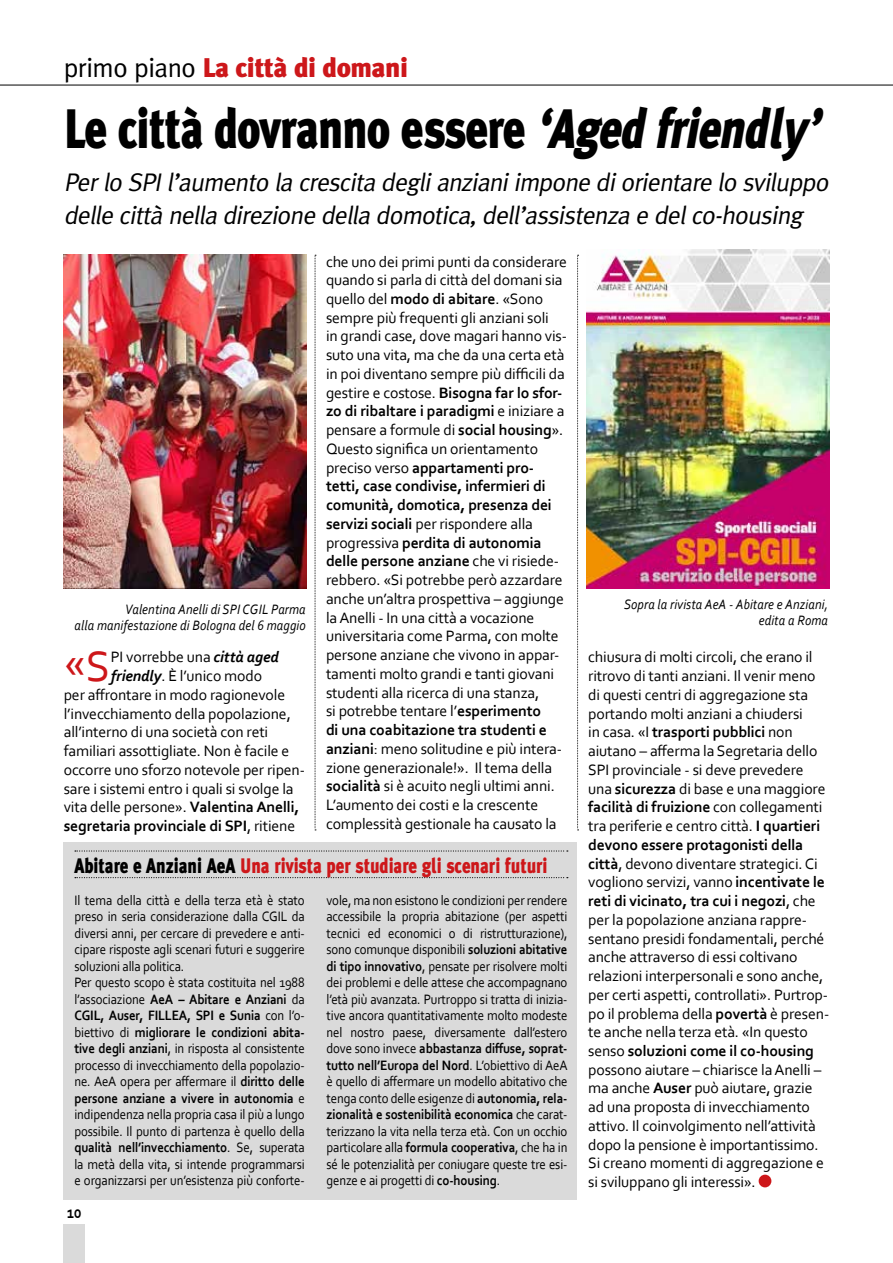
<style>
.page{position:relative;width:893px;height:1263px;background:#fff}
.page>*{position:absolute;margin:0;border:0;box-sizing:border-box;transform-origin:0 0}
.t1{font:900 55.5px "Meta Plus";letter-spacing:-.02em;color:#000;scale:.8 1}
.t2{font:44.4px "Corbel";color:#cd171a}
.t3{font:900 27px "Meta Plus";letter-spacing:-.02em;color:#cd171a}
.t4{font:italic 25.5px/33px "Meta Plus";color:#000}
.t5{font:900 21px "Meta Plus";color:#cd171a;scale:.8 1}
.t6{font:700 18px "Corbel";color:#000;scale:.8 1}
.t7{font:15.75px/18.8px "Corbel";letter-spacing:-.01em;color:#000}
.t8{font:700 15.75px "Corbel";letter-spacing:-.01em;color:#000}
.t9{font:14.25px/16.5px "Corbel";letter-spacing:-.01em;color:#000;scale:.9 1}
.t10{font:italic 14.25px/16.5px "Corbel";letter-spacing:.01em;color:#000;text-align:right;scale:.9 1}
.s1{font-weight:400;color:#000}
.s2{font-style:italic}
.s3{font-weight:700}
.s4{font-weight:700;font-style:italic}
.s5{font-weight:400}
.s6{color:#000}
</style>
<div class="page">
<div style="left:64px;top:1225px;width:21px;height:38px;background:#dadada"></div>
<hr style="left:0;top:85px;width:893px;height:1px;background:#000">
<svg style="left:315px;top:255px;width:1px;height:575px"></svg>
<svg style="left:577px;top:255px;width:2px;height:575px"></svg>
<div style="left:64px;top:842px;width:513px;height:357px;background:#dadada"></div>
<svg style="left:75px;top:850px;width:493px;height:1px"></svg>
<svg style="left:75px;top:877px;width:493px;height:1px"></svg>
<div style="left:759px;top:1175px;width:12px;height:12px;background:#cd171a;border-radius:50%"></div>
<img style="left:586px;top:250px;width:243px;height:339px">
<img style="left:64px;top:255px;width:243px;height:334px">
<h3 class="t3" style="left:64px;top:52px;width:346px"><span class="s1">primo piano</span> La città di domani</h3>
<h1 class="t1" style="left:64px;top:97px;width:958px">Le città dovranno essere <span class="s2">‘Aged friendly’</span></h1>
<h3 class="t4" style="left:64px;top:166px;width:771px">Perlo SPIl’aumento la crescita deglianzianiimpone diorientare lo sviluppo delle città nella direzione della domotica,dell’assistenza e delco-housing</h3>
<p class="t7" style="left:326px;top:251px;width:242px">che uno dei primi punti da considerare quando si parla di città del domani sia quello del <span class="s3">modo di abitare</span>. «Sono sempre più frequenti gli anziani soli<br>in grandi case, dove magari hanno vis&shy;suto una vita, ma che da una certa età in poi diventano sempre più difficili da gestire e costose. <span class="s3">Bisogna far lo sfor&shy;zo di ribaltare i paradigmi</span> e iniziare a pensare a formule di <span class="s3">social housing</span>».<br>Questo significa un orientamento preciso verso <span class="s3">appartamenti pro&shy;tetti, case condivise, infermieri di comunità, domotica, presenza dei servizi sociali</span> per rispondere alla progressiva <span class="s3">perdita di autonomia delle persone anziane</span> che vi risiede&shy;rebbero. «Si potrebbe però azzardare anche un’altra prospettiva – aggiunge la Anelli - In una città a vocazione universitaria come Parma, con molte persone anziane che vivono in appar&shy;tamenti molto grandi e tanti giovani studenti alla ricerca di una stanza,<br>si potrebbe tentare l’<span class="s3">esperimento<br>di una coabitazione tra studenti e anziani</span>: meno solitudine e più intera&shy;zione generazionale!». Il tema della <span class="s3">socialità</span> si è acuito negli ultimi anni.<br>L’aumento dei costi e la crescente complessità gestionale ha causato la</p>
<p class="t10" style="left:75px;top:600px;width:258px">Valentina Anelli di SPI CGIL Parma<br>alla manifestazione di Bologna del 6 maggio</p>
<p class="t10" style="left:624px;top:596px;width:228px">Sopra la rivista AeA - Abitare e Anziani, edita a Roma</p>
<h2 class="t2" style="left:64px;top:639px;width:48px">«S</h2>
<p class="t7" style="left:111px;top:647px;width:170px">PI vorrebbe una <span class="s4">città aged</span></p>
<p class="t7" style="left:588px;top:647px;width:242px">chiusura di molti circoli, che erano il ritrovo di tanti anziani. Il venir meno di questi centri di aggregazione sta portando molti anziani a chiudersi<br>in casa. «I <span class="s3">trasporti pubblici</span> non aiutano – afferma la Segretaria dello SPI provinciale - si deve prevedere una <span class="s3">sicurezza</span> di base e una maggiore <span class="s3">facilità di fruizione</span> con collegamenti tra periferie e centro città. <span class="s3">I quartieri devono essere protagonisti della città</span>, devono diventare strategici. Ci vogliono servizi, vanno <span class="s3">incentivate le reti di vicinato, tra cui i negozi</span>, che per la popolazione anziana rappre&shy;sentano presidi fondamentali, perché anche attraverso di essi coltivano relazioni interpersonali e sono anche, per certi aspetti, controllati». Purtrop&shy;po il problema della <span class="s3">povertà</span> è presen&shy;te anche nella terza età. «In questo senso <span class="s3">soluzioni come il co-housing </span>possono aiutare – chiarisce la Anelli – ma anche <span class="s3">Auser</span> può aiutare, grazie ad una proposta di invecchiamento attivo. Il coinvolgimento nell’attività dopo la pensione è importantissimo.<br>Si creano momenti di aggregazione e si sviluppano gli interessi».</p>
<p class="t7" style="left:111px;top:666px;width:153px"><span class="s4">friendly</span>. È l’unico modo</p>
<p class="t7" style="left:64px;top:685px;width:223px">per affrontare in modo ragionevole</p>
<p class="t7" style="left:64px;top:704px;width:229px">l’invecchiamento della popolazione,</p>
<p class="t7" style="left:64px;top:722px;width:206px">all’interno di una società con reti</p>
<p class="t7" style="left:64px;top:741px;width:227px">familiari assottigliate. Non è facile e</p>
<p class="t7" style="left:64px;top:760px;width:243px">occorre uno sforzo notevole per ripen-</p>
<p class="t7" style="left:64px;top:778px;width:231px">sare i sistemi entro i quali si svolge la</p>
<p class="t7" style="left:64px;top:797px;width:237px">vita delle persone». <span class="s3">Valentina Anelli,</span></p>
<p class="t8" style="left:64px;top:816px;width:233px">segretaria provinciale di SPI<span class="s5">, ritiene</span></p>
<h3 class="t5" style="left:74px;top:853px;width:593px"><span class="s6">Abitare e Anziani AeA</span> Una rivista per studiare gli scenari futuri</h3>
<p class="t9" style="left:74px;top:891px;width:258px">Il tema della città e della terza età è stato preso in seria considerazione dalla CGIL da diversi anni, per cercare di prevedere e anti&shy;cipare risposte agli scenari futuri e suggerire soluzioni alla politica.<br>Per questo scopo è stata costituita nel 1988 l’associazione <span class="s3">AeA – Abitare e Anziani</span> da <span class="s3">CGIL, Auser, FILLEA, SPI e Sunia</span> con l’o&shy;biettivo di <span class="s3">migliorare le condizioni abita&shy;tive degli anziani</span>, in risposta al consistente processo di invecchiamento della popolazio&shy;ne. AeA opera per affermare il <span class="s3">diritto delle persone anziane a vivere in autonomia</span> e indipendenza nella propria casa il più a lungo possibile. Il punto di partenza è quello della <span class="s3">qualità nell’invecchiamento</span>. Se, superata la metà della vita, si intende programmarsi e organizzarsi per un’esistenza più conforte-</p>
<p class="t9" style="left:326px;top:891px;width:269px;text-align:justify">vole, ma non esistono le condizioni per rendere accessibile la propria abitazione (per aspetti tecnici ed economici o di ristrutturazione), sono comunque disponibili <span class="s3">soluzioni abitative di tipo innovativo</span>, pensate per risolvere molti dei problemi e delle attese che accompagnano l’età più avanzata. Purtroppo si tratta di inizia&shy;tive ancora quantitativamente molto modeste nel nostro paese, diversamente dall’estero dove sono invece <span class="s3">abbastanza diffuse, soprat&shy;tutto nell’Europa del Nord</span>. L’obiettivo di AeA è quello di affermare un modello abitativo che tenga conto delle esigenze di <span class="s3">autonomia, rela&shy;zionalità e sostenibilità economica</span> che carat&shy;terizzano la vita nella terza età. Con un occhio particolare alla <span class="s3">formula cooperativa</span>, che ha in sé le potenzialità per coniugare queste tre esi&shy;genze e ai progetti di <span class="s3">co-housing</span>.</p>
<p class="t6" style="left:67px;top:1201px;width:20px">10</p>
</div>
